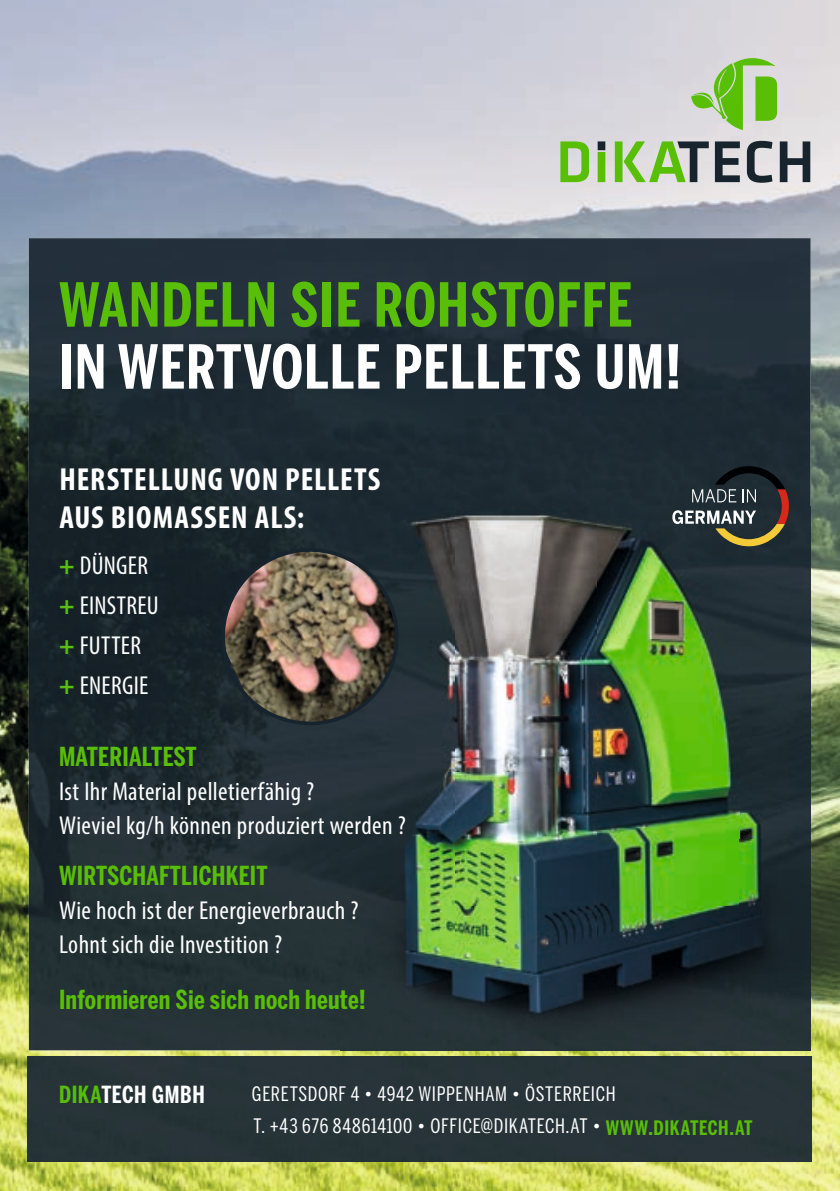
<style>
.page{position:relative;width:840px;height:1191px;background:#fff}
.page>*{position:absolute;margin:0;border:0;box-sizing:border-box;transform-origin:0 0}
.t1{font:700 60px/62px "Benton Sans Comp";letter-spacing:.02em;color:#fff}
.t2{font:700 condensed 32px/38px "Myriad Pro";letter-spacing:.03em;color:#fff}
.t3{font:condensed 26px/34px "Myriad Pro";letter-spacing:.015em;color:#fff}
.t4{font:700 26px "Benton Sans Comp";letter-spacing:.01em;color:#58be07}
.t5{font:700 23.4px "Benton Sans Comp";letter-spacing:.025em;color:#fff}
.t6{font:19.8px/32.4px "Benton Sans Comp";letter-spacing:.03em;color:#fff}
.s1{color:#58be07}
.s2{font-weight:700;font-stretch:normal;color:#58be07}
.s3{font-family:"Benton Sans Comp";font-weight:700;font-stretch:normal;color:#58be07}
.s4{color:#56be0b}
.s5{font-weight:700;color:#58be07}
</style>
<div class="page">
<img style="left:0;top:0;width:839px;height:1191px">
<img style="left:29px;top:238px;width:781px;height:270px">
<img style="left:29px;top:508px;width:312px;height:542px">
<div style="left:341px;top:1039px;width:469px;height:11px;background:#273437"></div>
<img style="left:313px;top:506px;width:498px;height:533px">
<div style="left:28px;top:1056px;width:783px;height:105px;background:#273438"></div>
<svg style="left:560px;top:141px;width:249px;height:42px;background:#95ad87"></svg>
<svg style="left:690px;top:58px;width:86px;height:72px;background:#a2cd7f"></svg>
<svg style="left:672px;top:466px;width:116px;height:80px;background:#3f4341"></svg>
<svg style="left:211px;top:538px;width:197px;height:197px;background:#544f47"></svg>
<p class="t1" style="left:59px;top:273px;width:623px"><span class="s1">WANDELN SIE ROHSTOFFE<br></span>IN WERTVOLLE PELLETS UM!</p>
<p class="t2" style="left:59px;top:460px;width:322px">HERSTELLUNG VON PELLETS<br>AUS BIOMASSEN ALS:</p>
<p class="t3" style="left:59px;top:545px;width:101px;line-height:40px"><span class="s2">+</span> DÜNGER <span class="s2">+</span> EINSTREU <span class="s2">+</span> FUTTER <span class="s2">+</span> ENERGIE</p>
<p class="t3" style="left:59px;top:739px;width:348px"><span class="s3">MATERIALTEST<br></span>Ist Ihr Material pelletierfähig ?<br>Wieviel kg/h können produziert werden ?</p>
<p class="t3" style="left:59px;top:858px;width:301px"><span class="s3">WIRTSCHAFTLICHKEIT<br></span>Wie hoch ist der Energieverbrauch ?<br>Lohnt sich die Investition ?</p>
<p class="t4" style="left:59px;top:984px;width:308px">Informieren Sie sich noch heute!</p>
<p class="t5" style="left:59px;top:1080px;width:147px"><span class="s4">DIKA</span>TECH GMBH</p>
<p class="t6" style="left:252px;top:1077px;width:502px">GERETSDORF 4 • 4942 WIPPENHAM • ÖSTERREICH<br>T. +43 676 848614100 • OFFICE@DIKATECH.AT • <span class="s5">WWW.DIKATECH.AT</span></p>
</div>
